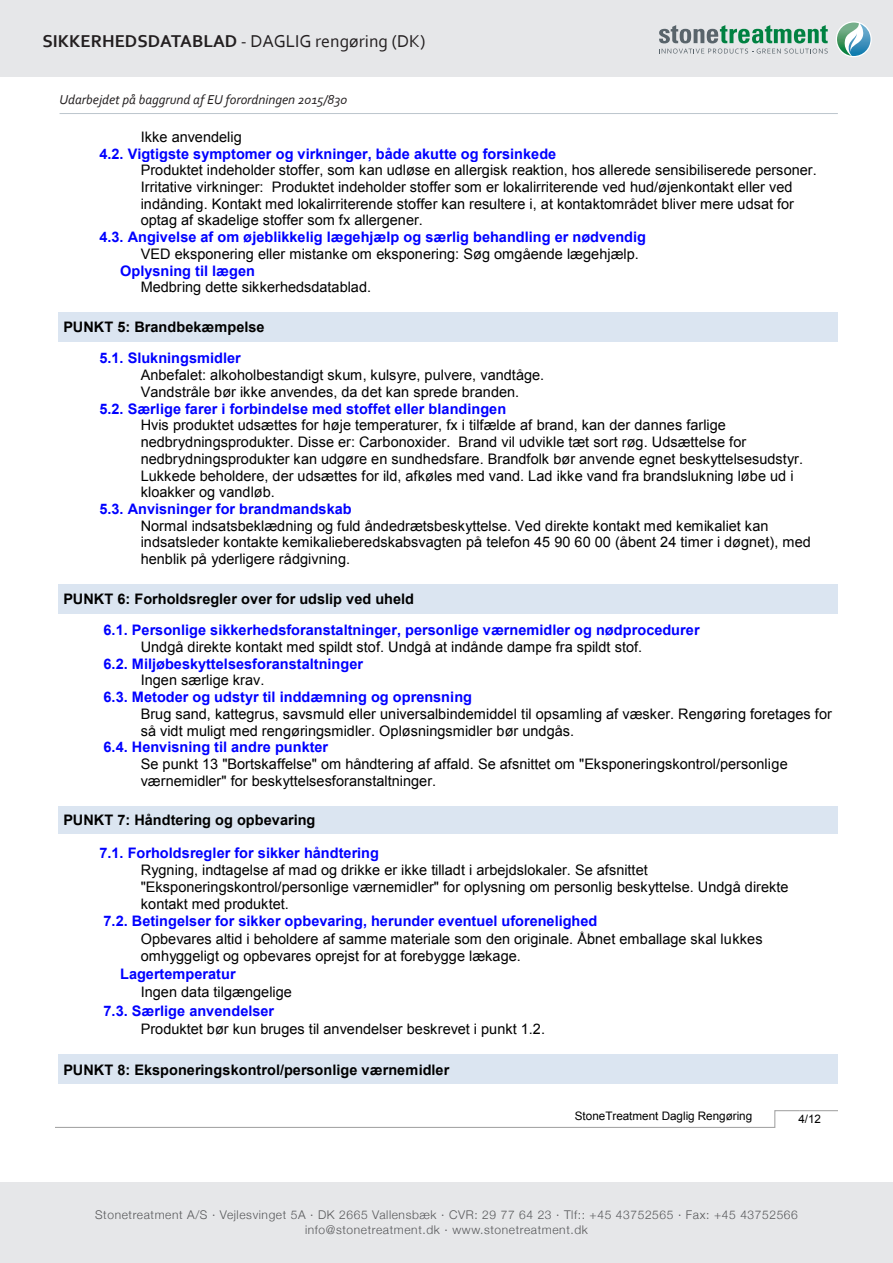
<style>
.page{position:relative;width:893px;height:1263px;background:#fff}
.page>*{position:absolute;margin:0;border:0;box-sizing:border-box;transform-origin:0 0}
.t1{font:18px "Corbel";color:#231f20}
.t2{font:14.55px "Arial";color:#000}
.t3{font:700 14.55px/31px "Arial";color:#00f}
.t4{font:700 14.55px/31px "Arial";color:#000}
.t5{font:13.8px "Arial";color:#000}
.t6{font:italic 13.5px "Corbel";color:#231f20}
.t7{font:300 12px "Helvetica Neue";letter-spacing:.05em;color:#57585a}
.t8{font:11.7px "Arial";letter-spacing:-.005em;color:#000}
.s1{font-weight:700}
.s2{color:#00f}
.s3{color:#000}
</style>
<div class="page">
<div style="left:0;top:0;width:893px;height:77px;background:#e6e7e9"></div>
<div style="left:0;top:1182px;width:893px;height:81px;background:#e6e7e9"></div>
<svg style="left:55px;top:1110px;width:783px;height:18px"></svg>
<div style="left:58px;top:312px;width:780px;height:29px;background:#dbe5f1"></div>
<div style="left:58px;top:584px;width:780px;height:29px;background:#dbe5f1"></div>
<div style="left:58px;top:806px;width:780px;height:29px;background:#dbe5f1"></div>
<div style="left:58px;top:1055px;width:780px;height:29px;background:#dbe5f1"></div>
<svg style="left:836px;top:21px;width:36px;height:36px"></svg>
<svg style="left:659px;top:25px;width:169px;height:18px"></svg>
<svg style="left:659px;top:49px;width:169px;height:5px"></svg>
<svg style="left:837px;top:23px;width:33px;height:33px"></svg>
<hr style="left:60px;top:113px;width:778px;height:1px;background:#bcc5cd">
<p class="t1" style="left:43px;top:30px;width:384px"><span class="s1">SIKKERHEDSDATABLAD</span> - DAGLIG rengøring (DK)</p>
<p class="t5" style="left:63px;top:89px;width:164px">EU forordningen 2015/830</p>
<p class="t6" style="left:60px;top:91px;width:289px">Udarbejdet på baggrund af EU forordningen 2015/830</p>
<p class="t2" style="left:141px;top:127px;width:102px">Ikke anvendelig</p>
<p class="t3" style="left:100px;top:138px;width:458px">4.2. Vigtigste symptomer og virkninger, både akutte og forsinkede</p>
<p class="t2" style="left:141px;top:161px;width:678px">Produktet indeholder stoffer, som kan udløse en allergisk reaktion, hos allerede sensibiliserede personer.</p>
<p class="t2" style="left:141px;top:177px;width:653px">Irritative virkninger: Produktet indeholder stoffer som er lokalirriterende ved hud/øjenkontakt eller ved</p>
<p class="t2" style="left:141px;top:194px;width:655px">indånding. Kontakt med lokalirriterende stoffer kan resultere i, at kontaktområdet bliver mere udsat for</p>
<p class="t2" style="left:141px;top:211px;width:284px">optag af skadelige stoffer som fx allergener.</p>
<p class="t3" style="left:100px;top:222px;width:548px">4.3. Angivelse af om øjeblikkelig lægehjælp og særlig behandling er nødvendig</p>
<p class="t2" style="left:141px;top:244px;width:500px">VED eksponering eller mistanke om eksponering: Søg omgående lægehjælp.</p>
<p class="t3" style="left:120px;top:256px;width:136px">Oplysning til lægen</p>
<p class="t2" style="left:141px;top:278px;width:232px">Medbring dette sikkerhedsdatablad.</p>
<p class="t4" style="left:100px;top:312px;width:167px;text-indent:-36px">PUNKT 5: Brandbekæmpelse<br><span class="s2">5.1. Slukningsmidler</span></p>
<p class="t2" style="left:141px;top:365px;width:405px">Anbefalet: alkoholbestandigt skum, kulsyre, pulvere, vandtåge.</p>
<p class="t2" style="left:141px;top:382px;width:380px">Vandstråle bør ikke anvendes, da det kan sprede branden.</p>
<p class="t3" style="left:100px;top:393px;width:408px">5.2. Særlige farer i forbindelse med stoffet eller blandingen</p>
<p class="t2" style="left:141px;top:416px;width:587px">Hvis produktet udsættes for høje temperaturer, fx i tilfælde af brand, kan der dannes farlige</p>
<p class="t2" style="left:141px;top:432px;width:607px">nedbrydningsprodukter. Disse er: Carbonoxider. Brand vil udvikle tæt sort røg. Udsættelse for</p>
<p class="t2" style="left:141px;top:449px;width:664px">nedbrydningsprodukter kan udgøre en sundhedsfare. Brandfolk bør anvende egnet beskyttelsesudstyr.</p>
<p class="t2" style="left:141px;top:466px;width:654px">Lukkede beholdere, der udsættes for ild, afkøles med vand. Lad ikke vand fra brandslukning løbe ud i</p>
<p class="t2" style="left:141px;top:483px;width:136px">kloakker og vandløb.</p>
<p class="t3" style="left:100px;top:494px;width:254px">5.3. Anvisninger for brandmandskab</p>
<p class="t2" style="left:141px;top:516px;width:629px">Normal indsatsbeklædning og fuld åndedrætsbeskyttelse. Ved direkte kontakt med kemikaliet kan</p>
<p class="t2" style="left:141px;top:533px;width:672px">indsatsleder kontakte kemikalieberedskabsvagten på telefon 45 90 60 00 (åbent 24 timer i døgnet), med</p>
<p class="t2" style="left:141px;top:550px;width:211px">henblik på yderligere rådgivning.</p>
<p class="t3" style="left:104px;top:584px;width:598px;text-indent:-40px"><span class="s3">PUNKT 6: Forholdsregler over for udslip ved uheld<br></span>6.1. Personlige sikkerhedsforanstaltninger, personlige værnemidler og nødprocedurer</p>
<p class="t2" style="left:141px;top:637px;width:503px">Undgå direkte kontakt med spildt stof. Undgå at indånde dampe fra spildt stof.</p>
<p class="t3" style="left:104px;top:648px;width:261px">6.2. Miljøbeskyttelsesforanstaltninger</p>
<p class="t2" style="left:141px;top:671px;width:125px">Ingen særlige krav.</p>
<p class="t3" style="left:104px;top:682px;width:370px">6.3. Metoder og udstyr til inddæmning og oprensning</p>
<p class="t2" style="left:141px;top:704px;width:693px">Brug sand, kattegrus, savsmuld eller universalbindemiddel til opsamling af væsker. Rengøring foretages for</p>
<p class="t2" style="left:141px;top:721px;width:435px">så vidt muligt med rengøringsmidler. Opløsningsmidler bør undgås.</p>
<p class="t3" style="left:104px;top:732px;width:226px">6.4. Henvisning til andre punkter</p>
<p class="t2" style="left:141px;top:754px;width:649px">Se punkt 13 "Bortskaffelse" om håndtering af affald. Se afsnittet om "Eksponeringskontrol/personlige</p>
<p class="t2" style="left:141px;top:771px;width:297px">værnemidler" for beskyttelsesforanstaltninger.</p>
<p class="t4" style="left:63px;top:805px;width:254px">PUNKT 7: Håndtering og opbevaring</p>
<p class="t3" style="left:100px;top:837px;width:281px">7.1. Forholdsregler for sikker håndtering</p>
<p class="t2" style="left:141px;top:860px;width:509px">Rygning, indtagelse af mad og drikke er ikke tilladt i arbejdslokaler. Se afsnittet</p>
<p class="t2" style="left:141px;top:877px;width:649px">"Eksponeringskontrol/personlige værnemidler" for oplysning om personlig beskyttelse. Undgå direkte</p>
<p class="t2" style="left:141px;top:894px;width:150px">kontakt med produktet.</p>
<p class="t3" style="left:104px;top:906px;width:495px">7.2. Betingelser for sikker opbevaring, herunder eventuel uforenelighed</p>
<p class="t2" style="left:141px;top:929px;width:623px">Opbevares altid i beholdere af samme materiale som den originale. Åbnet emballage skal lukkes</p>
<p class="t2" style="left:141px;top:946px;width:381px">omhyggeligt og opbevares oprejst for at forebygge lækage.</p>
<p class="t3" style="left:120px;top:958px;width:117px">Lagertemperatur</p>
<p class="t2" style="left:141px;top:982px;width:153px">Ingen data tilgængelige</p>
<p class="t3" style="left:104px;top:995px;width:172px">7.3. Særlige anvendelser</p>
<p class="t2" style="left:141px;top:1019px;width:406px">Produktet bør kun bruges til anvendelser beskrevet i punkt 1.2.</p>
<p class="t4" style="left:63px;top:1054px;width:387px">PUNKT 8: Eksponeringskontrol/personlige værnemidler</p>
<p class="t8" style="left:575px;top:1109px;width:179px">StoneTreatment Daglig Rengøring</p>
<p class="t8" style="left:798px;top:1111px;width:24px">4/12</p>
<p class="t7" style="left:95px;top:1205px;width:704px">Stonetreatment A/S · Vejlesvinget 5A · DK 2665 Vallensbæk · CVR: 29 77 64 23 · Tlf:: +45 43752565 · Fax: +45 43752566</p>
<p class="t7" style="left:305px;top:1220px;width:284px">info@stonetreatment.dk · www.stonetreatment.dk</p>
</div>
